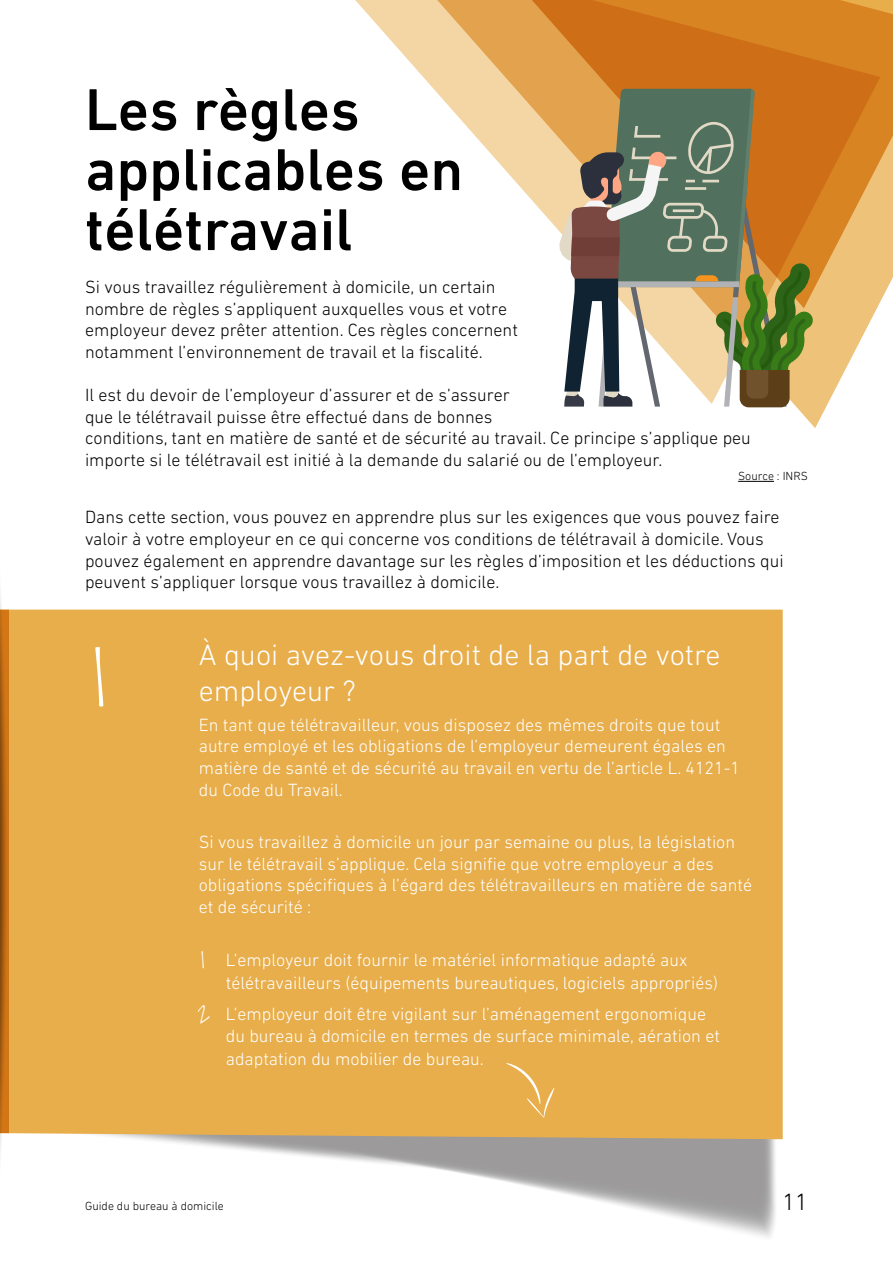
<style>
.page{position:relative;width:893px;height:1263px;background:#fff}
.page>*{position:absolute;margin:0;border:0;box-sizing:border-box;transform-origin:0 0}
.t1{font:105px "Jenna Sue Pro";color:#fff}
.t2{font:500 60px/60px "DIN Next LT Pro";color:#000}
.t3{font:300 30px/36px "DIN Next LT Pro";color:#fff}
.t4{font:300 24px "DIN Next LT Pro";color:#000}
.t5{font:300 18px/21.6px "DIN Next LT Pro";color:#000}
.t6{font:300 18px/21.6px "DIN Next LT Pro";color:#fff}
.t7{font:300 12px "DIN Next LT Pro";color:#000}
.s1{font-family:"Jenna Sue Pro";font-weight:400;font-size:30px}
</style>
<div class="page">
<svg style="left:355px;top:0;width:522px;height:404px"></svg>
<svg style="left:374px;top:0;width:519px;height:308px"></svg>
<svg style="left:548px;top:89px;width:266px;height:318px;background:#9e926d"></svg>
<svg style="left:144px;top:1139px;width:603px;height:32px;fill:#9c9a9b"></svg>
<div style="left:9px;top:610px;width:774px;height:529px;background:#e8ae4b"></div>
<svg style="left:0;top:595px;width:9px;height:557px;background:#be7121"></svg>
<hr style="left:738px;top:481px;width:36px;height:1px;background:#000">
<svg style="left:506px;top:1063px;width:49px;height:55px;background:#e9b358"></svg>
<h2 class="t2" style="left:85px;top:79px;width:380px">Les règles applicables en télétravail</h2>
<p class="t5" style="left:85px;top:276px;width:434px">Si vous travaillez régulièrement à domicile, un certain nombre de règles s’appliquent auxquelles vous et votre employeur devez prêter attention. Ces règles concernent notamment l’environnement de travail et la fiscalité.</p>
<p class="t5" style="left:85px;top:384px;width:667px">Il est du devoir de l’employeur d’assurer et de s’assurer<br>que le télétravail puisse être effectué dans de bonnes<br>conditions, tant en matière de santé et de sécurité au travail. Ce principe s’applique peu importe si le télétravail est initié à la demande du salarié ou de l’employeur.</p>
<p class="t7" style="left:738px;top:469px;width:71px">Source : INRS</p>
<p class="t5" style="left:85px;top:506px;width:700px">Dans cette section, vous pouvez en apprendre plus sur les exigences que vous pouvez faire valoir à votre employeur en ce qui concerne vos conditions de télétravail à domicile. Vous pouvez également en apprendre davantage sur les règles d’imposition et les déductions qui peuvent s’appliquer lorsque vous travaillez à domicile.</p>
<h1 class="t1" style="left:85px;top:617px;width:30px">1</h1>
<h3 class="t3" style="left:199px;top:636px;width:523px">À quoi avez-vous droit de la part de votre employeur ?</h3>
<p class="t6" style="left:199px;top:714px;width:543px">En tant que télétravailleur, vous disposez des mêmes droits que tout autre employé et les obligations de l’employeur demeurent égales en matière de santé et de sécurité au travail en vertu de l’article L. 4121-1 du Code du Travail.</p>
<p class="t6" style="left:199px;top:831px;width:555px">Si vous travaillez à domicile un jour par semaine ou plus, la législation sur le télétravail s’applique. Cela signifie que votre employeur a des obligations spécifiques à l’égard des télétravailleurs en matière de santé et de sécurité :</p>
<p class="t6" style="left:226px;top:949px;width:494px;line-height:22.5px;text-indent:-27px"><span class="s1">1</span> L’employeur doit fournir le matériel informatique adapté aux télétravailleurs (équipements bureautiques, logiciels appropriés)</p>
<p class="t6" style="left:226px;top:1002px;width:496px;line-height:22.5px;text-indent:-27px"><span class="s1">2</span> L’employeur doit être vigilant sur l’aménagement ergonomique du bureau à domicile en termes de surface minimale, aération et adaptation du mobilier de bureau.</p>
<p class="t7" style="left:85px;top:1199px;width:140px">Guide du bureau à domicile</p>
<h3 class="t4" style="left:782px;top:1188px;width:27px">11</h3>
</div>
